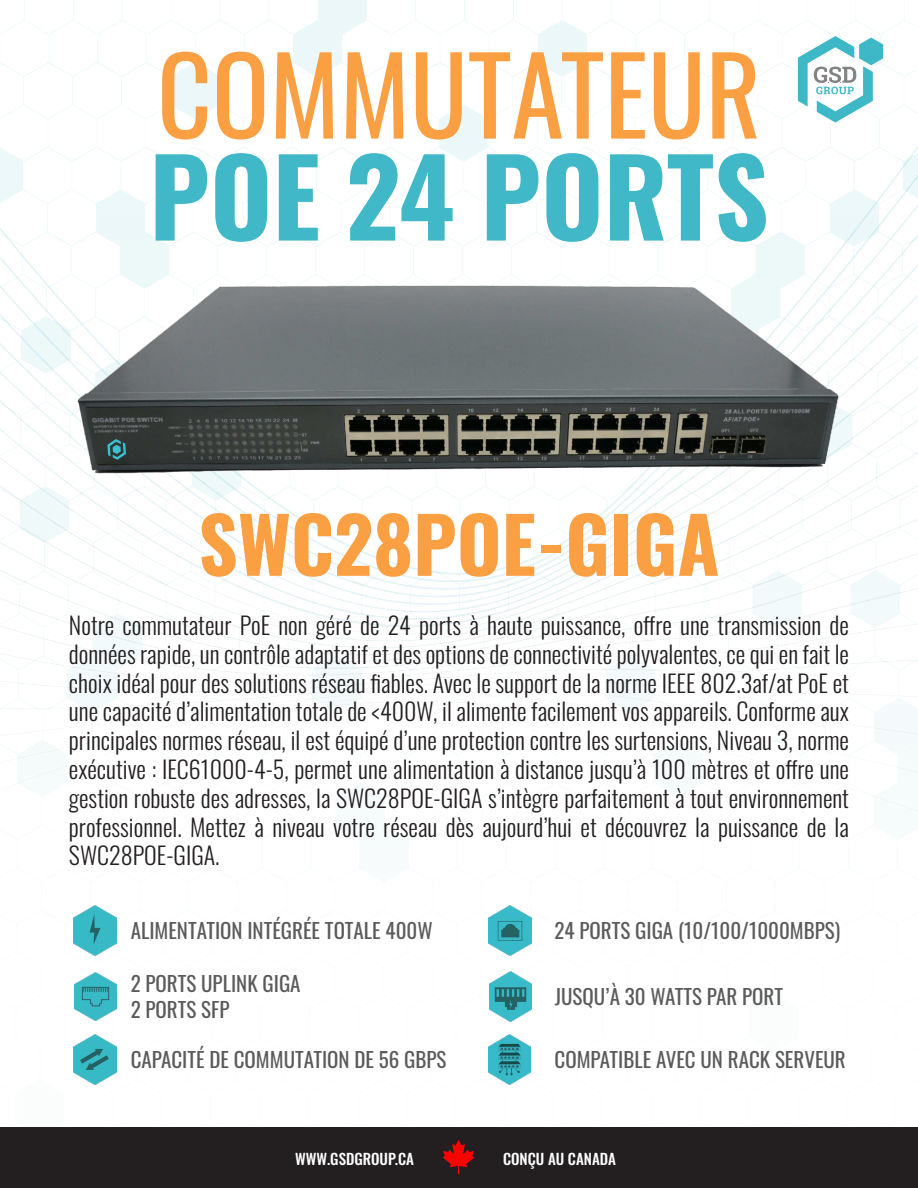
<style>
.page{position:relative;width:918px;height:1188px;background:#fff}
.page>*{position:absolute;margin:0;border:0;box-sizing:border-box;transform-origin:0 0}
.t1{font:106.5px "Oswald";color:#fa9f42}
.t2{font:700 106.5px "Oswald";color:#40b8c7}
.t3{font:700 76.5px "Oswald";color:#fa9f42}
.t4{font:300 24px/28.8px "Oswald";color:#231f20;text-align:justify}
.t5{font:21px "Oswald";color:#5b5b5b}
.t6{font:500 15px "Oswald";color:#fff}
</style>
<div class="page">
<img style="left:1px;top:0;width:917px;height:1085px">
<div style="left:0;top:1127px;width:918px;height:61px;background:#231f20"></div>
<svg style="left:798px;top:36px;width:85px;height:87px"></svg>
<svg style="left:443px;top:1140px;width:32px;height:34px"></svg>
<img style="left:76px;top:280px;width:766px;height:194px">
<img style="left:489px;top:972px;width:43px;height:49px">
<img style="left:74px;top:1035px;width:42px;height:49px">
<img style="left:488px;top:905px;width:44px;height:50px">
<img style="left:488px;top:1035px;width:43px;height:49px">
<img style="left:74px;top:906px;width:43px;height:49px">
<img style="left:74px;top:972px;width:42px;height:49px">
<p class="t1" style="left:157px;top:0;width:605px">COMMUTATEUR</p>
<p class="t2" style="left:149px;top:142px;width:621px">POE 24 PORTS</p>
<p class="t3" style="left:198px;top:505px;width:523px">SWC28POE-GIGA</p>
<p class="t4" style="left:69px;top:608px;width:782px">Notre commutateur PoE non géré de 24 ports à haute puissance, offre une transmission de données rapide, un contrôle adaptatif et des options de connectivité polyvalentes, ce qui en fait le choix idéal pour des solutions réseau fiables. Avec le support de la norme IEEE 802.3af/at PoE et une capacité d’alimentation totale de &lt;400W, il alimente facilement vos appareils. Conforme aux principales normes réseau, il est équipé d’une protection contre les surtensions, Niveau 3, norme exécutive : IEC61000-4-5, permet une alimentation à distance jusqu’à 100 mètres et offre une gestion robuste des adresses, la SWC28POE-GIGA s’intègre parfaitement à tout environnement professionnel. Mettez à niveau votre réseau dès aujourd’hui et découvrez la puissance de la SWC28POE-GIGA.</p>
<p class="t5" style="left:131px;top:912px;width:304px">ALIMENTATION INTÉGRÉE TOTALE 400W</p>
<p class="t5" style="left:131px;top:965px;width:171px">2 PORTS UPLINK GIGA</p>
<p class="t5" style="left:131px;top:990px;width:100px">2 PORTS SFP</p>
<p class="t5" style="left:555px;top:912px;width:287px">24 PORTS GIGA (10/100/1000MBPS)</p>
<p class="t5" style="left:555px;top:978px;width:230px">JUSQU’À 30 WATTS PAR PORT</p>
<p class="t5" style="left:131px;top:1041px;width:317px">CAPACITÉ DE COMMUTATION DE 56 GBPS</p>
<p class="t5" style="left:555px;top:1041px;width:293px">COMPATIBLE AVEC UN RACK SERVEUR</p>
<p class="t6" style="left:295px;top:1151px;width:120px">WWW.GSDGROUP.CA</p>
<p class="t6" style="left:503px;top:1151px;width:114px">CONÇU AU CANADA</p>
</div>
